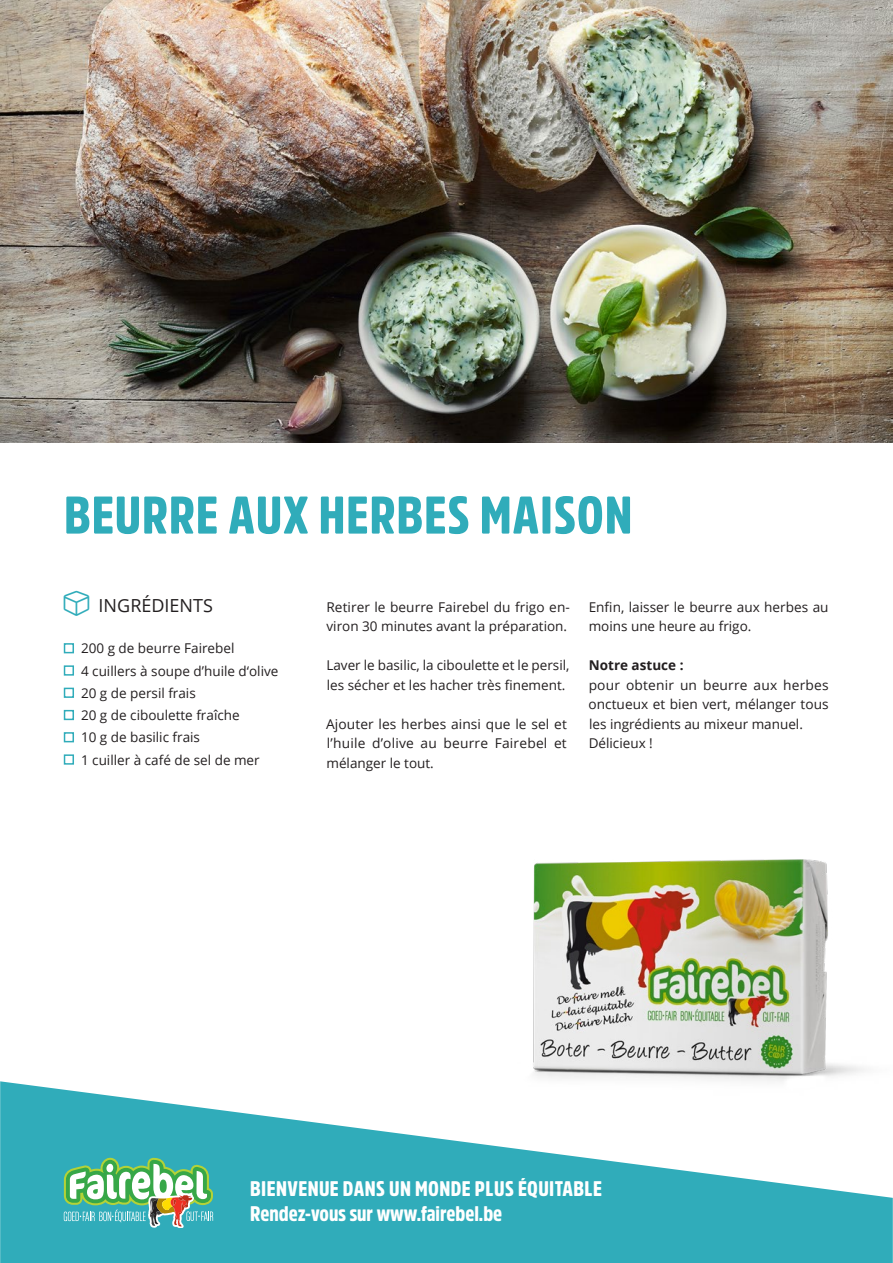
<style>
.page{position:relative;width:893px;height:1263px;background:#fff}
.page>*{position:absolute;margin:0;border:0;box-sizing:border-box;transform-origin:0 0}
.t1{font:900 52.5px "Amsi Pro Cond";letter-spacing:.02em;color:#30acba}
.t2{font:900 21px "Amsi Pro Cond";letter-spacing:.02em;color:#fff}
.t3{font:900 21px "Amsi Pro Cond";color:#fff}
.t4{font:18px "Open Sans";color:#231f20}
.t5{font:13.5px/19.5px "Open Sans";color:#231f20}
.t6{font:700 13.5px "Open Sans";color:#231f20}
</style>
<div class="page">
<svg style="left:0;top:1081px;width:893px;height:182px;fill:#30acba"></svg>
<svg style="left:64px;top:1158px;width:149px;height:70px"></svg>
<img style="left:0;top:0;width:893px;height:442px">
<img style="left:472px;top:859px;width:421px;height:261px">
<div style="left:64px;top:643px;width:10px;height:10px;border:2px solid #30acba"></div>
<div style="left:64px;top:665px;width:10px;height:11px;border:2px solid #30acba"></div>
<div style="left:64px;top:688px;width:10px;height:10px;border:2px solid #30acba"></div>
<div style="left:64px;top:710px;width:10px;height:10px;border:2px solid #30acba"></div>
<div style="left:64px;top:732px;width:10px;height:10px;border:2px solid #30acba"></div>
<div style="left:64px;top:754px;width:10px;height:11px;border:2px solid #30acba"></div>
<p class="t1" style="left:64px;top:479px;width:570px">BEURRE AUX HERBES MAISON</p>
<p class="t4" style="left:99px;top:593px;width:116px">INGRÉDIENTS</p>
<p class="t5" style="left:81px;top:638px;width:155px">200 g de beurre Fairebel</p>
<p class="t5" style="left:81px;top:661px;width:199px">4 cuillers à soupe d’huile d‘olive</p>
<p class="t5" style="left:81px;top:683px;width:116px">20 g de persil frais</p>
<p class="t5" style="left:81px;top:705px;width:160px">20 g de ciboulette fraîche</p>
<p class="t5" style="left:81px;top:727px;width:121px">10 g de basilic frais</p>
<p class="t5" style="left:81px;top:750px;width:180px">1 cuiller à café de sel de mer</p>
<p class="t5" style="left:326px;top:597px;width:245px">Retirer le beurre Fairebel du frigo en&shy;viron 30 minutes avant la préparation.</p>
<p class="t5" style="left:326px;top:655px;width:244px">Laver le basilic, la ciboulette et le persil, les sécher et les hacher très finement.</p>
<p class="t5" style="left:326px;top:714px;width:242px;text-align:justify">Ajouter les herbes ainsi que le sel et l’huile d’olive au beurre Fairebel et mélanger le tout.</p>
<p class="t5" style="left:589px;top:597px;width:241px">Enfin, laisser le beurre aux herbes au moins une heure au frigo.</p>
<p class="t6" style="left:589px;top:656px;width:96px">Notre astuce :</p>
<p class="t5" style="left:588px;top:675px;width:242px;text-align:justify">pour obtenir un beurre aux herbes onctueux et bien vert, mélanger tous les ingrédients au mixeur manuel.</p>
<p class="t5" style="left:589px;top:733px;width:66px">Délicieux !</p>
<p class="t2" style="left:250px;top:1174px;width:353px">BIENVENUE DANS UN MONDE PLUS ÉQUITABLE</p>
<p class="t3" style="left:250px;top:1199px;width:254px">Rendez-vous sur www.fairebel.be</p>
</div>
